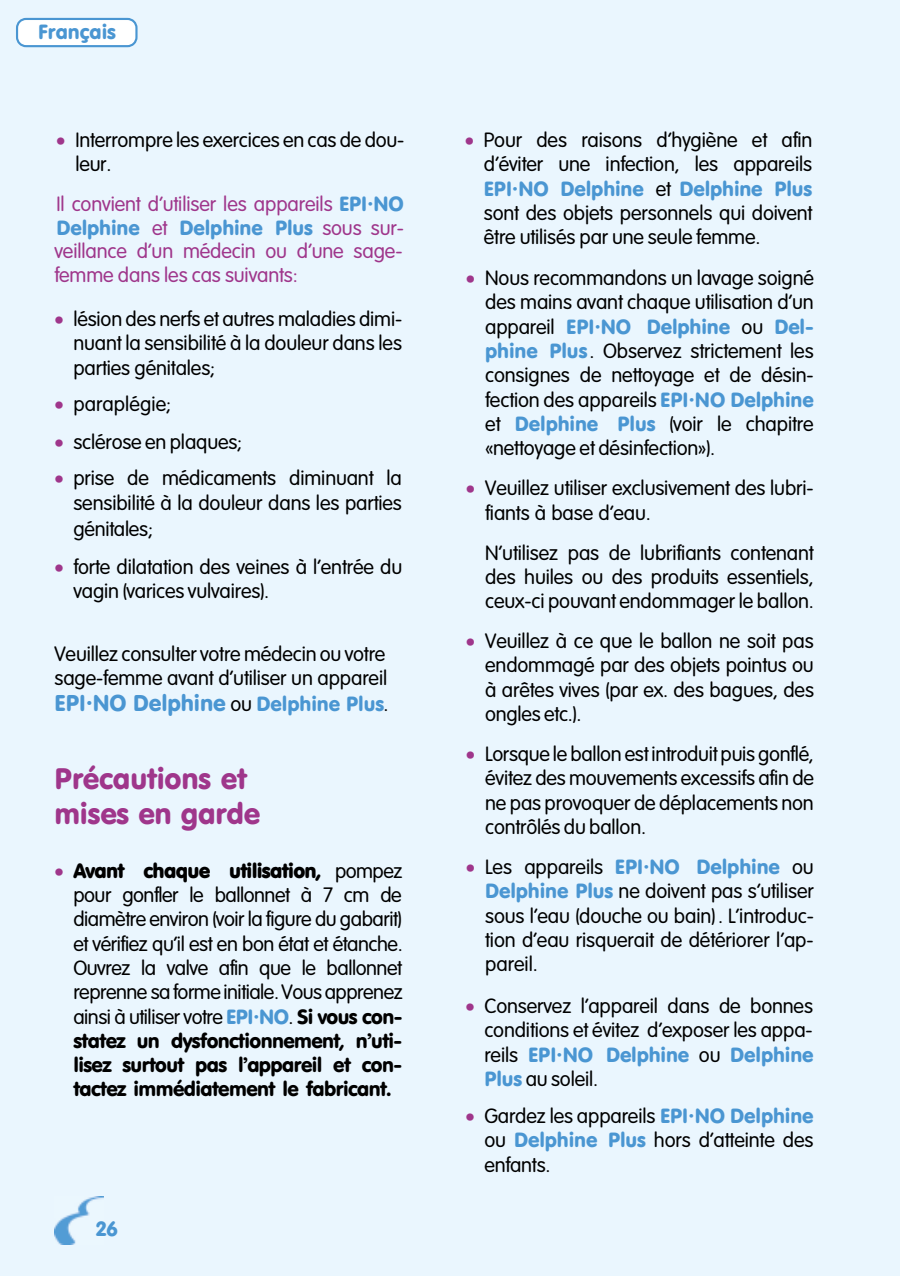
<style>
.page{position:relative;width:900px;height:1276px;background:#fff}
.page>*{position:absolute;margin:0;border:0;box-sizing:border-box;transform-origin:0 0}
.t1{font:29.25px/35.1px "TTF22 O00";letter-spacing:-.005em;color:#9f368b}
.t2{font:22.5px "TTF97 O00";letter-spacing:-.005em;color:#4a96d2}
.t3{font:20.25px/24.3px "TTFAFO00";letter-spacing:-.005em;color:#000;text-align:justify}
.t4{font:20.25px "TTF1 FO00";letter-spacing:-.005em;color:#4a96d2}
.t5{font:20.25px/24.3px "TTFAFO00";letter-spacing:-.005em;color:#9f368b}
.t6{font:20.25px/24.3px "TTF1 FO00";letter-spacing:-.03em;color:#000;text-align:justify}
.t7{font:20.25px "TTFB7 O00";letter-spacing:-.025em;color:#000}
.s1{color:#9f368b}
.s2{font-family:"TTF1 FO00";color:#4a96d2}
.s3{font-family:"TTFAFO00";color:#9f368b}
.s4{font-family:"TTFAFO00";font-size:20.25px;color:#000}
.s5{font-family:"TTF1 FO00";font-size:20.25px}
.s6{font-family:"TTFAFO00"}
.s7{font-family:"TTF1 FO00"}
.s8{font-family:"TTFAFO00";color:#000}
</style>
<div class="page">
<div style="left:0;top:0;width:899px;height:1276px;background:#eaf6fe"></div>
<img style="left:54px;top:1196px;width:49px;height:48px">
<svg style="left:15px;top:17px;width:124px;height:31px"></svg>
<p class="t4" style="left:38px;top:21px;width:79px">Français</p>
<p class="t3" style="left:76px;top:128px;width:330px;text-indent:-19px"><span class="s1">•</span> Interrompre les exercices en cas de dou&shy;leur.</p>
<p class="t5" style="left:56px;top:192px;width:349px">Il convient d’utiliser les appareils <span class="s2">EPI·NO</span></p>
<p class="t4" style="left:56px;top:216px;width:349px">Delphine <span class="s3">et</span> Delphine Plus <span class="s3">sous sur-</span></p>
<p class="t5" style="left:54px;top:239px;width:349px">veillance d’un médecin ou d’une sage&shy;femme dans les cas suivants:</p>
<p class="t3" style="left:73px;top:307px;width:330px;text-indent:-19px"><span class="s1">•</span> lésion des nerfs et autres maladies dimi&shy;nuant la sensibilité à la douleur dans les parties génitales;</p>
<p class="t3" style="left:54px;top:392px;width:118px"><span class="s1">•</span> paraplégie;</p>
<p class="t3" style="left:54px;top:429px;width:189px"><span class="s1">•</span> sclérose en plaques;</p>
<p class="t3" style="left:54px;top:466px;width:349px;text-align:right"><span class="s1">•</span> prise de médicaments diminuant la sensibilité à la douleur dans les parties</p>
<p class="t3" style="left:73px;top:517px;width:81px">génitales;</p>
<p class="t3" style="left:73px;top:555px;width:330px;text-indent:-19px"><span class="s1">•</span> forte dilatation des veines à l’entrée du vagin (varices vulvaires).</p>
<p class="t3" style="left:54px;top:642px;width:334px">Veuillez consulter votre médecin ou votre sage-femme avant d’utiliser un appareil</p>
<p class="t2" style="left:54px;top:690px;width:335px">EPI·NO Delphine <span class="s4">ou</span> <span class="s5">Delphine Plus</span><span class="s4">.</span></p>
<h1 class="t1" style="left:54px;top:761px;width:207px">Précautions et mises en garde</h1>
<p class="t7" style="left:54px;top:859px;width:349px"><span class="s1">•</span> Avant chaque utilisation, <span class="s6">pompez</span></p>
<p class="t3" style="left:73px;top:883px;width:331px">pour gonfler le ballonnet à 7 cm de diamètre environ (voir la figure du gabarit) et vérifiez qu’il est en bon état et étanche.<br>Ouvrez la valve afin que le ballonnet reprenne sa forme initiale. Vous apprenez ainsi à utiliser votre <span class="s2">EPI·NO</span>. <span class="s7">Si vous con-</span></p>
<p class="t6" style="left:73px;top:1028px;width:330px">statez un dysfonctionnement, n’uti&shy;lisez surtout pas l’appareil et con&shy;tactez immédiatement le fabricant.</p>
<p class="t4" style="left:96px;top:1217px;width:23px">26</p>
<p class="t3" style="left:465px;top:128px;width:349px;text-align:right"><span class="s1">•</span> Pour des raisons d’hygiène et afin d’éviter une infection, les appareils</p>
<p class="t4" style="left:483px;top:177px;width:330px">EPI·NO Delphine <span class="s8">et</span> Delphine Plus</p>
<p class="t3" style="left:483px;top:201px;width:330px">sont des objets personnels qui doivent être utilisés par une seule femme.</p>
<p class="t3" style="left:465px;top:266px;width:349px;text-align:right"><span class="s1">•</span> Nous recommandons un lavage soigné des mains avant chaque utilisation d’un</p>
<p class="t4" style="left:485px;top:315px;width:330px"><span class="s8">appareil</span> EPI·NO Delphine <span class="s8">ou</span> Del-</p>
<p class="t3" style="left:485px;top:339px;width:330px"><span class="s2">phine Plus</span>. Observez strictement les consignes de nettoyage et de désin&shy;fection des appareils <span class="s2">EPI·NO Delphine </span>et <span class="s2">Delphine Plus</span> (voir le chapitre «nettoyage et désinfection»).</p>
<p class="t3" style="left:485px;top:476px;width:330px;text-indent:-19px"><span class="s1">•</span> Veuillez utiliser exclusivement des lubri&shy;fiants à base d’eau.</p>
<p class="t3" style="left:485px;top:540px;width:330px">N’utilisez pas de lubrifiants contenant des huiles ou des produits essentiels, ceux-ci pouvant endommager le ballon.</p>
<p class="t3" style="left:485px;top:629px;width:330px;text-indent:-19px"><span class="s1">•</span> Veuillez à ce que le ballon ne soit pas endommagé par des objets pointus ou à arêtes vives (par ex. des bagues, des ongles etc.).</p>
<p class="t3" style="left:485px;top:742px;width:330px;text-indent:-19px"><span class="s1">•</span> Lorsque le ballon est introduit puis gonflé, évitez des mouvements excessifs afin de ne pas provoquer de déplacements non contrôlés du ballon.</p>
<p class="t3" style="left:485px;top:855px;width:330px;text-indent:-19px"><span class="s1">•</span> Les appareils <span class="s2">EPI·NO Delphine</span> ou <span class="s2">Delphine Plus</span> ne doivent pas s’utiliser sous l’eau (douche ou bain) . L’introduc&shy;tion d’eau risquerait de détériorer l’ap&shy;pareil.</p>
<p class="t3" style="left:465px;top:993px;width:349px;text-align:right"><span class="s1">•</span> Conservez l’appareil dans de bonnes conditions et évitez d’exposer les appa-</p>
<p class="t4" style="left:484px;top:1042px;width:330px"><span class="s8">reils</span> EPI·NO Delphine <span class="s8">ou</span> Delphine</p>
<p class="t3" style="left:484px;top:1066px;width:115px"><span class="s2">Plus</span> au soleil.</p>
<p class="t3" style="left:484px;top:1104px;width:330px;text-indent:-19px"><span class="s1">•</span> Gardez les appareils <span class="s2">EPI·NO Delphine </span>ou <span class="s2">Delphine Plus</span> hors d’atteinte des enfants.</p>
</div>
